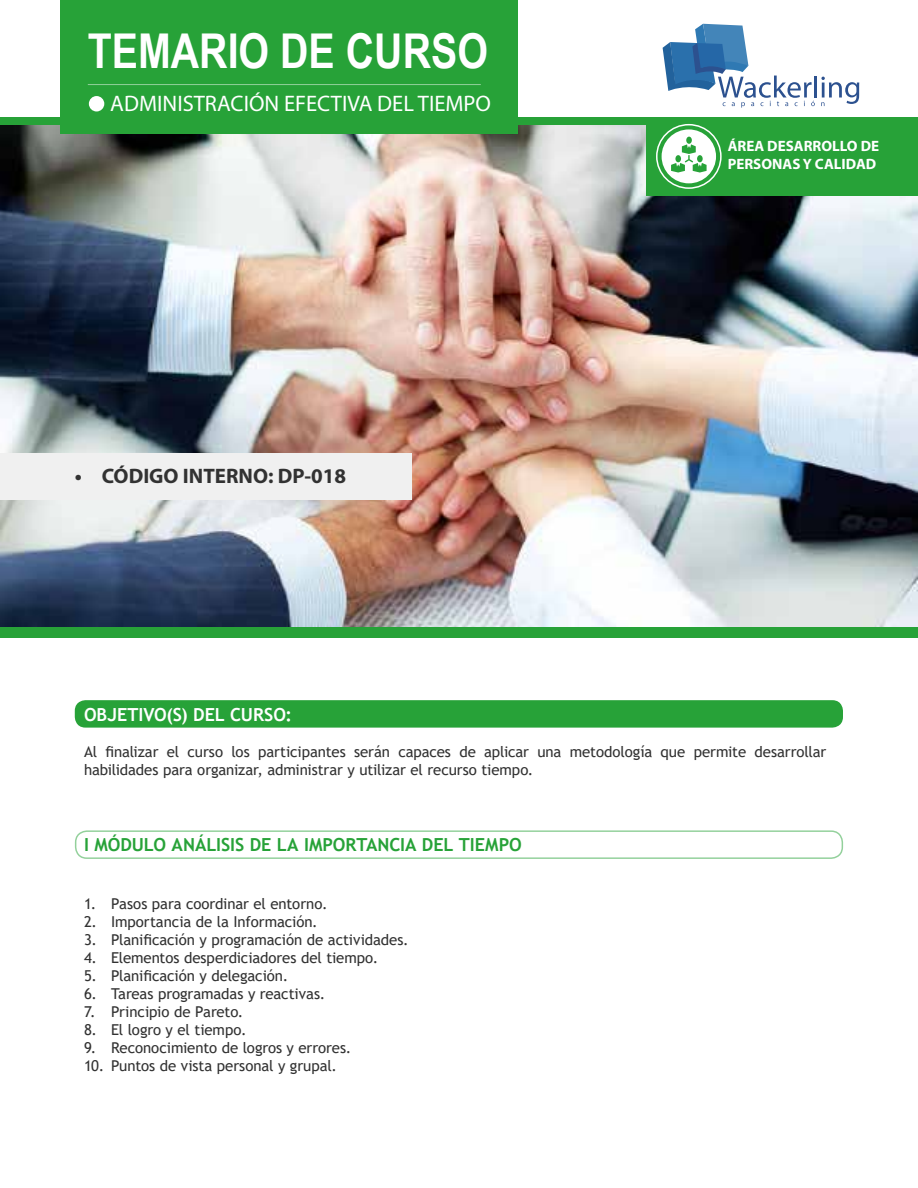
<style>
.page{position:relative;width:918px;height:1188px;background:#fff}
.page>*{position:absolute;margin:0;border:0;box-sizing:border-box;transform-origin:0 0}
.t1{font:700 48px "Arial Narrow";color:#fff}
.t2{font:22.5px "Myriad Pro";color:#fff}
.t3{font:700 21px "Myriad Pro";color:#323232}
.t4{font:700 18px "Trebuchet MS";letter-spacing:-.005em;color:#27a238}
.t5{font:700 18px "Trebuchet MS";letter-spacing:-.005em;color:#fff}
.t6{font:15px/18px "Trebuchet MS";letter-spacing:-.005em;color:#323232}
.t7{font:700 15px/18px "Myriad Pro";color:#fff}
</style>
<div class="page">
<div style="left:75px;top:700px;width:768px;height:28px;background:#27a238;border-radius:11px"></div>
<div style="left:0;top:117px;width:918px;height:521px;background:#27a238"></div>
<img style="left:0;top:126px;width:918px;height:501px">
<div style="left:60px;top:0;width:457px;height:134px;background:#27a238"></div>
<hr style="left:814px;top:76px;width:3px;height:22px;background:#2c518f">
<svg style="left:663px;top:24px;width:152px;height:84px"></svg>
<svg style="left:821px;top:77px;width:38px;height:29px"></svg>
<div style="left:89px;top:96px;width:15px;height:15px;background:#fff;border-radius:50%"></div>
<hr style="left:88px;top:84px;width:393px;height:1px;background:#fff">
<div style="left:646px;top:117px;width:272px;height:79px;background:#27a238"></div>
<div style="left:656px;top:124px;width:66px;height:65px;border:2px solid #fff;border-radius:50%"></div>
<svg style="left:662px;top:129px;width:54px;height:54px"></svg>
<div style="left:0;top:453px;width:411px;height:47px;background:#f0f0f0"></div>
<div style="left:75px;top:830px;width:768px;height:29px;border:2px solid #27a238;border-radius:11px"></div>
<h1 class="t1" style="left:88px;top:15px;width:402px">TEMARIO DE CURSO</h1>
<h2 class="t2" style="left:110px;top:89px;width:382px">ADMINISTRACIÓN EFECTIVA DEL TIEMPO</h2>
<h3 class="t3" style="left:75px;top:462px;width:273px">• CÓDIGO INTERNO: DP-018</h3>
<p class="t7" style="left:728px;top:136px;width:153px">ÁREA DESARROLLO DE<br>PERSONAS Y CALIDAD</p>
<p class="t5" style="left:84px;top:704px;width:210px">OBJETIVO(S) DEL CURSO:</p>
<p class="t6" style="left:84px;top:743px;width:744px">Al finalizar el curso los participantes serán capaces de aplicar una metodología que permite desarrollar habilidades para organizar, administrar y utilizar el recurso tiempo.</p>
<p class="t4" style="left:84px;top:833px;width:439px">I MÓDULO ANÁLISIS DE LA IMPORTANCIA DEL TIEMPO</p>
<p class="t6" style="left:84px;top:894px;width:245px">1. Pasos para coordinar el entorno.</p>
<p class="t6" style="left:84px;top:912px;width:235px">2. Importancia de la Información.</p>
<p class="t6" style="left:84px;top:930px;width:326px">3. Planificación y programación de actividades.</p>
<p class="t6" style="left:84px;top:948px;width:296px">4. Elementos desperdiciadores del tiempo.</p>
<p class="t6" style="left:84px;top:966px;width:206px">5. Planificación y delegación.</p>
<p class="t6" style="left:84px;top:984px;width:243px">6. Tareas programadas y reactivas.</p>
<p class="t6" style="left:84px;top:1002px;width:161px">7. Principio de Pareto.</p>
<p class="t6" style="left:84px;top:1020px;width:164px">8. El logro y el tiempo.</p>
<p class="t6" style="left:84px;top:1038px;width:269px">9. Reconocimiento de logros y errores.</p>
<p class="t6" style="left:84px;top:1056px;width:255px">10. Puntos de vista personal y grupal.</p>
</div>
